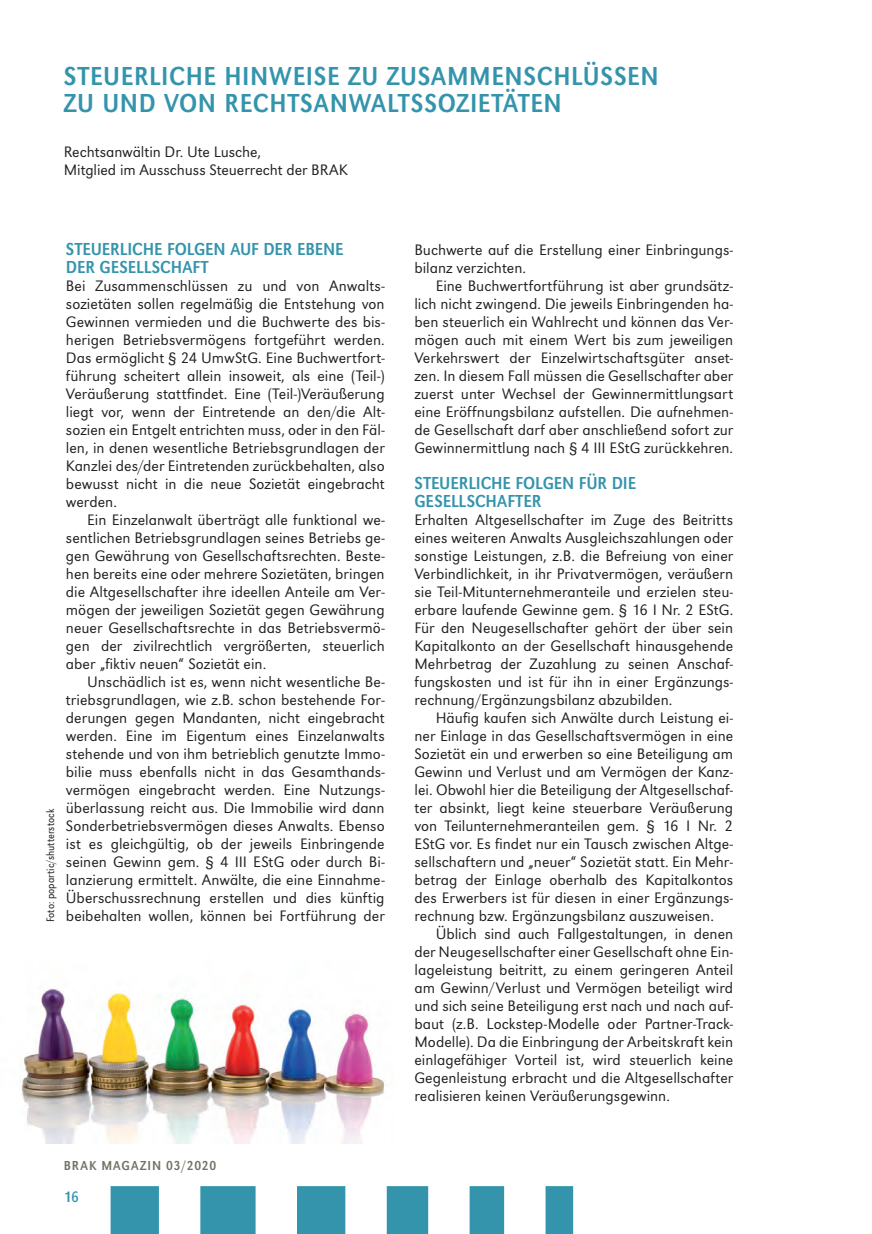
<style>
.page{position:relative;width:872px;height:1234px;background:#fff}
.page>*{position:absolute;margin:0;border:0;box-sizing:border-box;transform-origin:0 0}
.t1{font:27px/27px "URW Grotesk T Regu Extr Narr";letter-spacing:.02em;color:#3494ac}
.t2{font:18px/18px "URW Grotesk T Regu Extr Narr";letter-spacing:-.005em;color:#3494ac}
.t3{font:15.75px/18px "URW Grotesk T Ligh";color:#231f20;text-align:justify}
.t4{font:15.75px "URW Grotesk T Regu Extr Narr";color:#3494ac}
.t5{font:13.5px "URW Grotesk T Regu Extr Narr";letter-spacing:.065em;color:#707364}
.t6{font:11.25px "URW Grotesk T Ligh Extr Narr";letter-spacing:.005em;color:#231f20}
</style>
<div class="page">
<img style="left:21px;top:988px;width:364px;height:155px">
<svg style="left:111px;top:1186px;width:462px;height:47px"></svg>
<p class="t1" style="left:64px;top:62px;width:596px">STEUERLICHE HINWEISE ZU ZUSAMMENSCHLÜSSEN<br>ZU UND VON RECHTSANWALTSSOZIETÄTEN</p>
<p class="t3" style="left:64px;top:142px;width:285px">Rechtsanwältin Dr. Ute Lusche,<br>Mitglied im Ausschuss Steuerrecht der BRAK</p>
<p class="t6" style="left:44px;top:922px;width:115px;rotate:-90deg">Foto: popartic/shutterstock</p>
<p class="t2" style="left:66px;top:239px;width:279px">STEUERLICHE FOLGEN AUF DER EBENE<br>DER GESELLSCHAFT</p>
<p class="t3" style="left:66px;top:276px;width:320px">Bei Zusammenschlüssen zu und von Anwalts&shy;sozietäten sollen regelmäßig die Entstehung von Gewinnen vermieden und die Buchwerte des bis&shy;herigen Betriebsvermögens fortgeführt werden.<br>Das ermöglicht § 24 UmwStG. Eine Buchwertfort&shy;führung scheitert allein insoweit, als eine (Teil-)<br>Veräußerung stattfindet. Eine (Teil-)Veräußerung liegt vor, wenn der Eintretende an den/die Alt&shy;sozien ein Entgelt entrichten muss, oder in den Fäl&shy;len, in denen wesentliche Betriebsgrundlagen der Kanzlei des/der Eintretenden zurückbehalten, also bewusst nicht in die neue Sozietät eingebracht werden.</p>
<p class="t3" style="left:66px;top:510px;width:320px;text-indent:21px">Ein Einzelanwalt überträgt alle funktional we&shy;sentlichen Betriebsgrundlagen seines Betriebs ge&shy;gen Gewährung von Gesellschaftsrechten. Beste&shy;hen bereits eine oder mehrere Sozietäten, bringen die Altgesellschafter ihre ideellen Anteile am Ver&shy;mögen der jeweiligen Sozietät gegen Gewährung neuer Gesellschaftsrechte in das Betriebsvermö&shy;gen der zivilrechtlich vergrößerten, steuerlich aber „fiktiv neuen“ Sozietät ein.</p>
<p class="t3" style="left:66px;top:672px;width:320px;text-indent:21px">Unschädlich ist es, wenn nicht wesentliche Be&shy;triebsgrundlagen, wie z.B. schon bestehende For&shy;derungen gegen Mandanten, nicht eingebracht werden. Eine im Eigentum eines Einzelanwalts stehende und von ihm betrieblich genutzte Immo&shy;bilie muss ebenfalls nicht in das Gesamthands&shy;vermögen eingebracht werden. Eine Nutzungs&shy;überlassung reicht aus. Die Immobilie wird dann Sonderbetriebsvermögen dieses Anwalts. Ebenso ist es gleichgültig, ob der jeweils Einbringende seinen Gewinn gem. § 4 III EStG oder durch Bi&shy;lanzierung ermittelt. Anwälte, die eine Einnahme-Überschussrechnung erstellen und dies künftig beibehalten wollen, können bei Fortführung der</p>
<p class="t5" style="left:64px;top:1157px;width:154px">BRAK MAGAZIN 03/2020</p>
<p class="t4" style="left:64px;top:1187px;width:17px">16</p>
<p class="t3" style="left:414px;top:240px;width:320px">Buchwerte auf die Erstellung einer Einbringungs&shy;bilanz verzichten.</p>
<p class="t3" style="left:414px;top:276px;width:320px;text-indent:21px">Eine Buchwertfortführung ist aber grundsätz&shy;lich nicht zwingend. Die jeweils Einbringenden ha&shy;ben steuerlich ein Wahlrecht und können das Ver&shy;mögen auch mit einem Wert bis zum jeweiligen Verkehrswert der Einzelwirtschaftsgüter anset&shy;zen. In diesem Fall müssen die Gesellschafter aber zuerst unter Wechsel der Gewinnermittlungsart eine Eröffnungsbilanz aufstellen. Die aufnehmen&shy;de Gesellschaft darf aber anschließend sofort zur Gewinnermittlung nach § 4 III EStG zurückkehren.</p>
<p class="t2" style="left:414px;top:473px;width:223px">STEUERLICHE FOLGEN FÜR DIE<br>GESELLSCHAFTER</p>
<p class="t3" style="left:414px;top:510px;width:320px">Erhalten Altgesellschafter im Zuge des Beitritts eines weiteren Anwalts Ausgleichszahlungen oder sonstige Leistungen, z.B. die Befreiung von einer Verbindlichkeit, in ihr Privatvermögen, veräußern sie Teil-Mitunternehmeranteile und erzielen steu&shy;erbare laufende Gewinne gem. § 16 I Nr. 2 EStG.<br>Für den Neugesellschafter gehört der über sein Kapitalkonto an der Gesellschaft hinausgehende Mehrbetrag der Zuzahlung zu seinen Anschaf&shy;fungskosten und ist für ihn in einer Ergänzungs&shy;rechnung/Ergänzungsbilanz abzubilden.</p>
<p class="t3" style="left:414px;top:708px;width:320px;text-indent:21px">Häufig kaufen sich Anwälte durch Leistung ei&shy;ner Einlage in das Gesellschaftsvermögen in eine Sozietät ein und erwerben so eine Beteiligung am Gewinn und Verlust und am Vermögen der Kanz&shy;lei. Obwohl hier die Beteiligung der Altgesellschaf&shy;ter absinkt, liegt keine steuerbare Veräußerung von Teilunternehmeranteilen gem. § 16 I Nr. 2<br>EStG vor. Es findet nur ein Tausch zwischen Altge&shy;sellschaftern und „neuer“ Sozietät statt. Ein Mehr&shy;betrag der Einlage oberhalb des Kapitalkontos des Erwerbers ist für diesen in einer Ergänzungs&shy;rechnung bzw. Ergänzungsbilanz auszuweisen.</p>
<p class="t3" style="left:414px;top:924px;width:320px;text-indent:21px">Üblich sind auch Fallgestaltungen, in denen der Neugesellschafter einer Gesellschaft ohne Ein&shy;lageleistung beitritt, zu einem geringeren Anteil am Gewinn/Verlust und Vermögen beteiligt wird und sich seine Beteiligung erst nach und nach auf&shy;baut (z.B. Lockstep-Modelle oder Partner-Track-Modelle). Da die Einbringung der Arbeitskraft kein einlagefähiger Vorteil ist, wird steuerlich keine Gegenleistung erbracht und die Altgesellschafter realisieren keinen Veräußerungsgewinn.</p>
</div>
